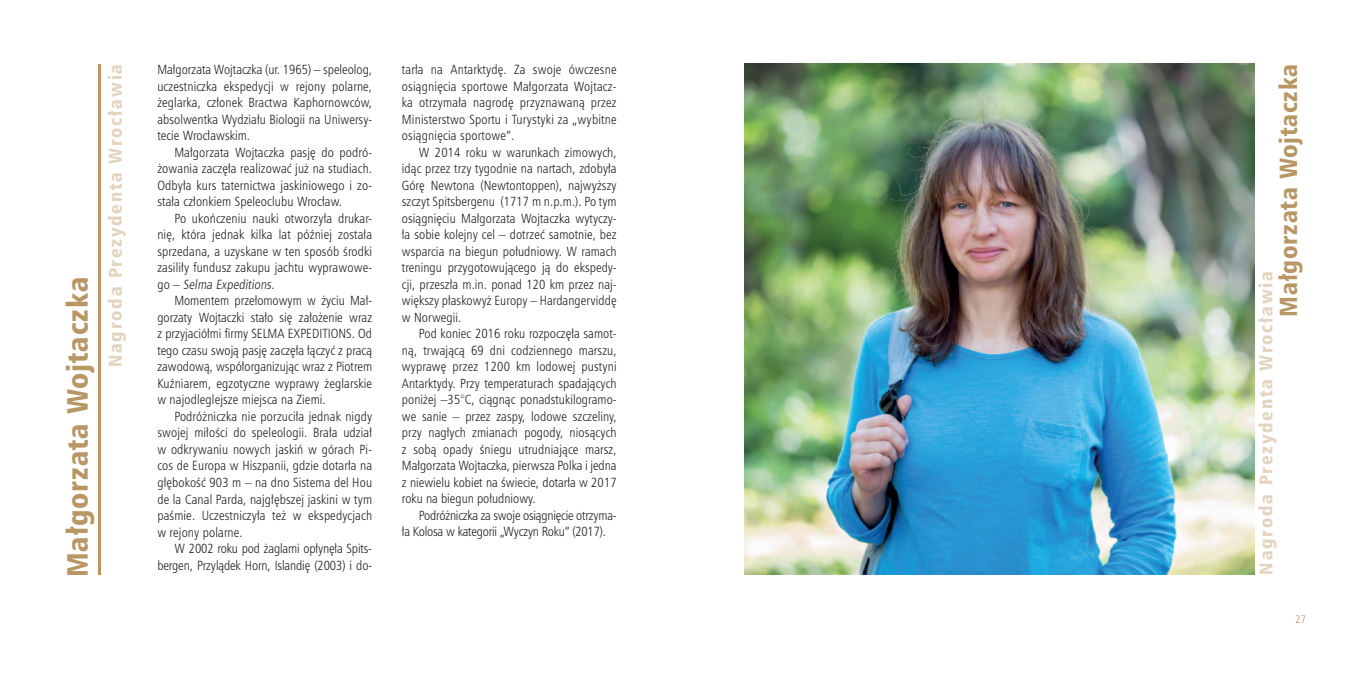
<style>
.page{position:relative;width:1361px;height:681px;background:#fff}
.page>*{position:absolute;margin:0;border:0;box-sizing:border-box;transform-origin:0 0}
.t1{font:28.5px "Humnst 777 Blk Cn PL";letter-spacing:.03em;color:#b99765}
.t2{font:24px "Humnst 777 Blk Cn PL";letter-spacing:.03em;color:#b99765}
.t3{font:18px "Humnst 777 Blk Cn PL";letter-spacing:.1em;color:#e2d4be}
.t4{font:12.75px/16.5px "Humnst 777 Lt Cn PL";letter-spacing:.005em;color:#231f20;text-align:justify}
.t5{font:12.75px/16.5px "Humnst 777 Lt Cn PL";letter-spacing:-.015em;color:#231f20}
.t6{font:10.5px "Humnst 777 Lt Cn PL";color:#b99765}
</style>
<div class="page">
<hr style="left:98px;top:64px;width:2px;height:511px;background:#b99765">
<img style="left:744px;top:64px;width:510px;height:510px">
<h1 class="t1" style="left:59px;top:577px;width:301px;rotate:-90deg">Małgorzata Wojtaczka</h1>
<h3 class="t3" style="left:104px;top:367px;width:305px;rotate:-90deg">Nagroda Prezydenta Wrocławia</h3>
<p class="t4" style="left:157px;top:61px;width:216px">Małgorzata Wojtaczka (ur. 1965) – speleolog, uczestniczka ekspedycji w rejony polarne, żeglarka, członek Bractwa Kaphornowców, absolwentka Wydziału Biologii na Uniwersy&shy;tecie Wrocławskim.</p>
<p class="t4" style="left:157px;top:143px;width:216px;text-indent:17px">Małgorzata Wojtaczka pasję do podró&shy;żowania zaczęła realizować już na studiach.<br>Odbyła kurs taternictwa jaskiniowego i zo&shy;stała członkiem Speleoclubu Wrocław.</p>
<p class="t4" style="left:157px;top:209px;width:216px;text-indent:17px">Po ukończeniu nauki otworzyła drukar&shy;nię, która jednak kilka lat później została sprzedana, a uzyskane w ten sposób środki zasiliły fundusz zakupu jachtu wyprawowe&shy;g o – Selma Expeditions.</p>
<p class="t4" style="left:157px;top:292px;width:216px;text-indent:17px">Momentem przełomowym w życiu Mał&shy;gorzaty Wojtaczki stało się założenie wraz z przyjaciółmi firmy SELMA EXPEDITIONS. Od tego czasu swoją pasję zaczęła łączyć z pracą zawodową, współorganizując wraz z Piotrem Kuźniarem, egzotyczne wyprawy żeglarskie w najodleglejsze miejsca na Ziemi.</p>
<p class="t4" style="left:157px;top:407px;width:216px;text-indent:17px">Podróżniczka nie porzuciła jednak nigdy swojej miłości do speleologii. Brała udział w odkrywaniu nowych jaskiń w górach Pi&shy;cos de Europa w Hiszpanii, gdzie dotarła na głębokość 903 m – na dno Sistema del Hou de la Canal Parda, najgłębszej jaskini w tym paśmie. Uczestniczyła też w ekspedycjach w rejony polarne.</p>
<p class="t4" style="left:157px;top:539px;width:216px;text-align:right">W 2002 roku pod żaglami opłynęła Spits&shy;bergen, Przylądek Horn, Islandię (2003) i do-</p>
<p class="t4" style="left:402px;top:61px;width:216px">tarła na Antarktydę. Za swoje ówczesne osiągnięcia sportowe Małgorzata Wojtacz&shy;ka otrzymała nagrodę przyznawaną przez Ministerstwo Sportu i Turystyki za „wybitne osiągnięcia sportowe”.</p>
<p class="t4" style="left:402px;top:143px;width:216px;text-indent:17px">W 2014 roku w warunkach zimowych, idąc przez trzy tygodnie na nartach, zdobyła Górę Newtona (Newtontoppen), najwyższy szczyt Spitsbergenu (1717 m n.p.m.). Po tym osiągnięciu Małgorzata Wojtaczka wytyczy&shy;ła sobie kolejny cel – dotrzeć samotnie, bez wsparcia na biegun południowy. W ramach treningu przygotowującego ją do ekspedy&shy;cji, przeszła m.in. ponad 120 km przez naj&shy;większy płaskowyż Europy – Hardangerviddę w Norwegii.</p>
<p class="t4" style="left:402px;top:325px;width:216px;text-indent:17px">Pod koniec 2016 roku rozpoczęła samot&shy;ną, trwającą 69 dni codziennego marszu, wyprawę przez 1200 km lodowej pustyni Antarktydy. Przy temperaturach spadających poniżej –35°C, ciągnąc ponadstukilogramo&shy;we sanie – przez zaspy, lodowe szczeliny, przy nagłych zmianach pogody, niosących z sobą opady śniegu utrudniające marsz, Małgorzata Wojtaczka, pierwsza Polka i jedna z niewielu kobiet na świecie, dotarła w 2017 roku na biegun południowy.</p>
<p class="t5" style="left:402px;top:506px;width:216px;text-indent:17px">Podróżniczka za swoje osiągnięcie otrzyma&shy;ła Kolosa w kategorii „Wyczyn Roku” (2017).</p>
<h2 class="t2" style="left:1272px;top:316px;width:254px;rotate:-90deg">Małgorzata Wojtaczka</h2>
<h3 class="t3" style="left:1254px;top:574px;width:305px;rotate:-90deg">Nagroda Prezydenta Wrocławia</h3>
<p class="t6" style="left:1295px;top:612px;width:12px">27</p>
</div>
